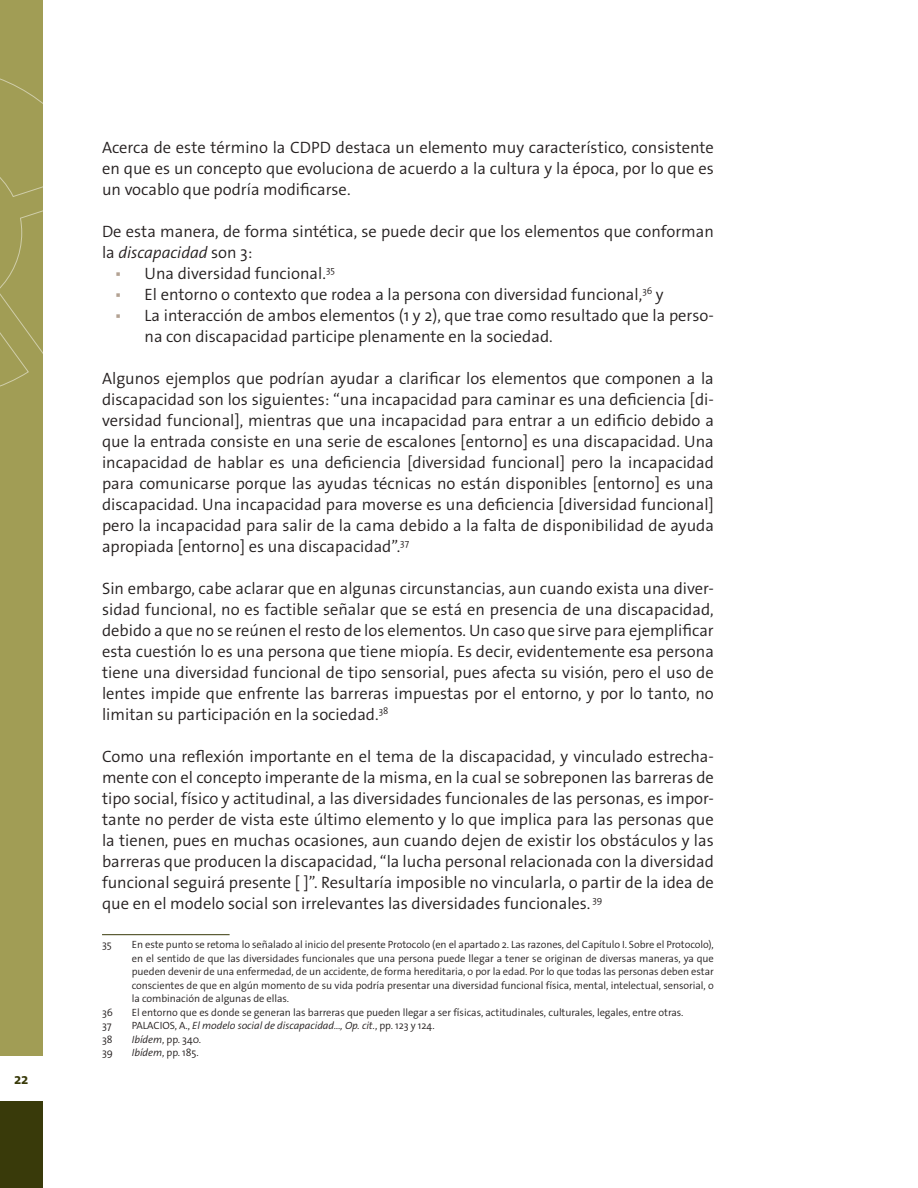
<style>
.page{position:relative;width:918px;height:1188px;background:#fff}
.page>*{position:absolute;margin:0;border:0;box-sizing:border-box;transform-origin:0 0}
.t1{font:300 16.5px/21px "The Sans Os F";color:#241f1f;text-align:justify}
.t2{font:700 15px "The Sans Os F";color:#393a0a}
.t3{font:300 10.5px/13.5px "The Sans Os F";letter-spacing:-.005em;color:#241f1f;text-align:justify}
.t4{font:italic 300 10.5px "The Sans Os F";letter-spacing:-.005em;color:#241f1f}
.s1{font-style:italic}
.s2{font-weight:400;color:#b3a293}
.s3{font-style:normal}
</style>
<div class="page">
<div style="left:0;top:1101px;width:43px;height:87px;background:#393a0a"></div>
<div style="left:0;top:0;width:43px;height:1056px;background:#a19d55"></div>
<svg style="left:0;top:78px;width:43px;height:309px"></svg>
<hr style="left:102px;top:934px;width:128px;height:1px;background:#393a0a">
<p class="t2" style="left:14px;top:1070px;width:16px">22</p>
<p class="t1" style="left:102px;top:137px;width:613px">Acerca de este término la CDPD destaca un elemento muy característico, consistente en que es un concepto que evoluciona de acuerdo a la cultura y la época, por lo que es un vocablo que podría modificarse.</p>
<p class="t1" style="left:102px;top:221px;width:613px">De esta manera, de forma sintética, se puede decir que los elementos que conforman la <span class="s1">discapacidad</span> son 3:</p>
<p class="t1" style="left:115px;top:263px;width:222px"><span class="s2">▪</span> Una diversidad funcional.<sup>35</sup></p>
<p class="t1" style="left:115px;top:284px;width:550px"><span class="s2">▪</span> El entorno o contexto que rodea a la persona con diversidad funcional,<sup>36</sup> y</p>
<p class="t1" style="left:145px;top:305px;width:571px;text-indent:-30px"><span class="s2">▪</span> La interacción de ambos elementos (1 y 2), que trae como resultado que la perso&shy;na con discapacidad participe plenamente en la sociedad.</p>
<p class="t1" style="left:102px;top:368px;width:613px">Algunos ejemplos que podrían ayudar a clarificar los elementos que componen a la discapacidad son los siguientes: “una incapacidad para caminar es una deficiencia [di&shy;versidad funcional], mientras que una incapacidad para entrar a un edificio debido a que la entrada consiste en una serie de escalones [entorno] es una discapacidad. Una incapacidad de hablar es una deficiencia [diversidad funcional] pero la incapacidad para comunicarse porque las ayudas técnicas no están disponibles [entorno] es una discapacidad. Una incapacidad para moverse es una deficiencia [diversidad funcional] pero la incapacidad para salir de la cama debido a la falta de disponibilidad de ayuda apropiada [entorno] es una discapacidad”.<sup>37</sup></p>
<p class="t1" style="left:102px;top:578px;width:613px">Sin embargo, cabe aclarar que en algunas circunstancias, aun cuando exista una diver&shy;sidad funcional, no es factible señalar que se está en presencia de una discapacidad, debido a que no se reúnen el resto de los elementos. Un caso que sirve para ejemplificar esta cuestión lo es una persona que tiene miopía. Es decir, evidentemente esa persona tiene una diversidad funcional de tipo sensorial, pues afecta su visión, pero el uso de lentes impide que enfrente las barreras impuestas por el entorno, y por lo tanto, no limitan su participación en la sociedad.<sup>38</sup></p>
<p class="t1" style="left:102px;top:746px;width:613px">Como una reflexión importante en el tema de la discapacidad, y vinculado estrecha&shy;mente con el concepto imperante de la misma, en la cual se sobreponen las barreras de tipo social, físico y actitudinal, a las diversidades funcionales de las personas, es impor&shy;tante no perder de vista este último elemento y lo que implica para las personas que la tienen, pues en muchas ocasiones, aun cuando dejen de existir los obstáculos y las barreras que producen la discapacidad, “la lucha personal relacionada con la diversidad funcional seguirá presente [ ]”. Resultaría imposible no vincularla, o partir de la idea de que en el modelo social son irrelevantes las diversidades funcionales. <sup>39</sup></p>
<p class="t3" style="left:102px;top:938px;width:11px">35</p>
<p class="t3" style="left:132px;top:938px;width:584px">En este punto se retoma lo señalado al inicio del presente Protocolo (en el apartado 2. Las razones, del Capítulo I. Sobre el Protocolo), en el sentido de que las diversidades funcionales que una persona puede llegar a tener se originan de diversas maneras, ya que pueden devenir de una enfermedad, de un accidente, de forma hereditaria, o por la edad. Por lo que todas las personas deben estar conscientes de que en algún momento de su vida podría presentar una diversidad funcional física, mental, intelectual, sensorial, o la combinación de algunas de ellas.</p>
<p class="t3" style="left:102px;top:1005px;width:12px">36</p>
<p class="t3" style="left:132px;top:1005px;width:553px">El entorno que es donde se generan las barreras que pueden llegar a ser físicas, actitudinales, culturales, legales, entre otras.</p>
<p class="t3" style="left:102px;top:1019px;width:11px">37</p>
<p class="t4" style="left:132px;top:1019px;width:304px"><span class="s3">PALACIOS, A.,</span> El modelo social de discapacidad…, Op. cit.<span class="s3">, pp. 123 y 124.</span></p>
<p class="t3" style="left:102px;top:1032px;width:12px">38</p>
<p class="t3" style="left:132px;top:1032px;width:71px"><span class="s1">Ibídem</span>, pp. 340.</p>
<p class="t3" style="left:102px;top:1046px;width:12px">39</p>
<p class="t3" style="left:132px;top:1046px;width:68px"><span class="s1">Ibídem</span>, pp. 185.</p>
</div>
